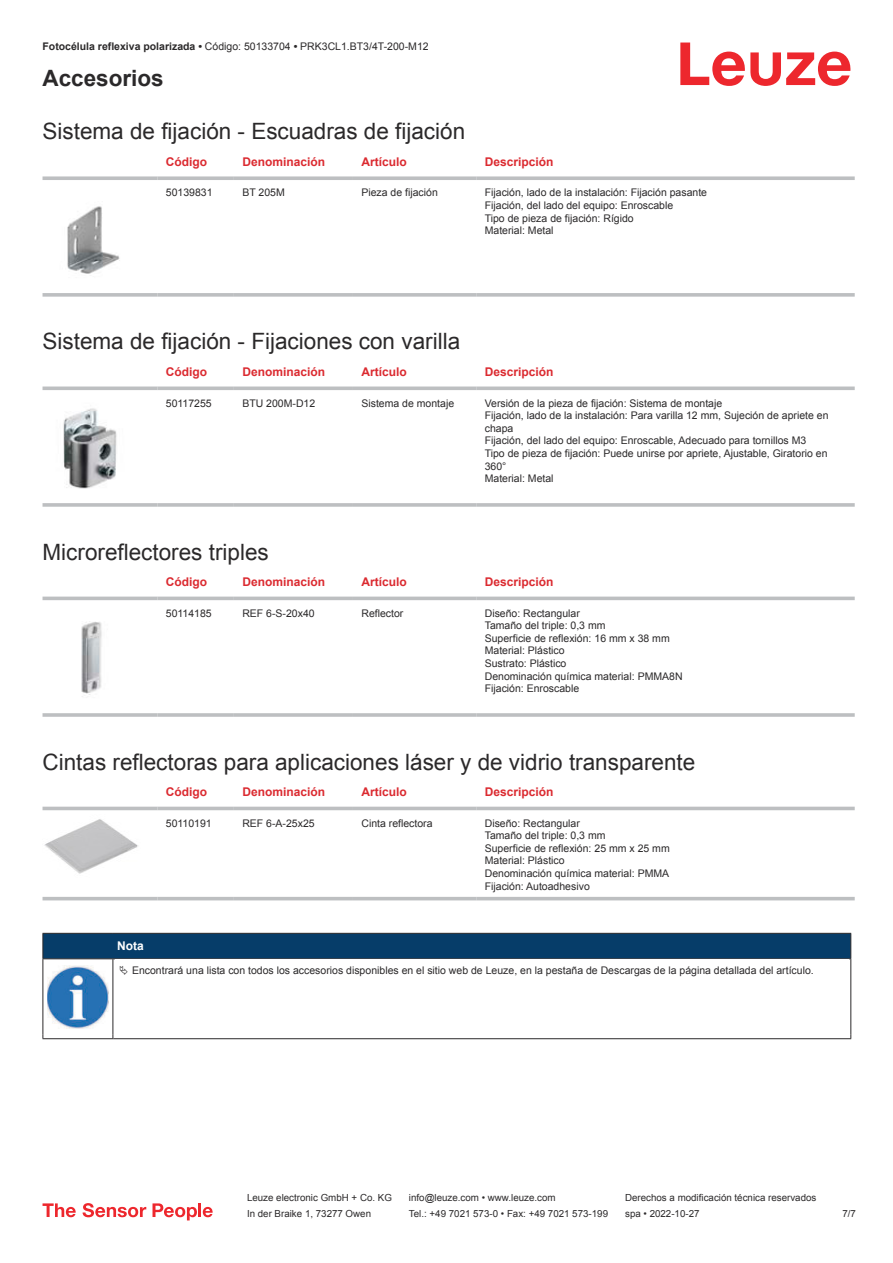
<style>
.page{position:relative;width:893px;height:1263px;background:#fff}
.page>*{position:absolute;margin:0;border:0;box-sizing:border-box;transform-origin:0 0}
.t1{font:22.5px "Arial";color:#2b292a}
.t2{font:700 22.5px "Arial";color:#2b292a}
.t3{font:700 12px "Arial";color:#db2a30}
.t4{font:700 12px "Arial";color:#fff}
.t5{font:10.5px/12.6px "Arial";color:#2b292a}
.t6{font:9.75px "Arial";color:#2b292a}
.s1{font-weight:700}
</style>
<div class="page">
<svg style="left:680px;top:43px;width:170px;height:43px"></svg>
<svg style="left:43px;top:176px;width:114px;height:4px"></svg>
<svg style="left:157px;top:176px;width:77px;height:4px"></svg>
<svg style="left:234px;top:176px;width:119px;height:4px"></svg>
<svg style="left:353px;top:176px;width:123px;height:4px"></svg>
<svg style="left:476px;top:176px;width:379px;height:4px;background:#c4c6c8"></svg>
<svg style="left:43px;top:293px;width:114px;height:4px"></svg>
<svg style="left:157px;top:293px;width:77px;height:4px"></svg>
<svg style="left:234px;top:293px;width:119px;height:4px"></svg>
<svg style="left:353px;top:293px;width:123px;height:4px"></svg>
<svg style="left:476px;top:293px;width:379px;height:4px;background:#c3c5c7"></svg>
<img style="left:67px;top:206px;width:53px;height:68px">
<svg style="left:43px;top:386px;width:114px;height:4px"></svg>
<svg style="left:157px;top:386px;width:77px;height:4px"></svg>
<svg style="left:234px;top:386px;width:119px;height:4px"></svg>
<svg style="left:353px;top:386px;width:123px;height:4px"></svg>
<svg style="left:476px;top:386px;width:379px;height:4px;background:#c5c7c9"></svg>
<svg style="left:43px;top:503px;width:114px;height:4px"></svg>
<hr style="left:157px;top:503px;width:77px;height:4px;background:#c6c7c9">
<svg style="left:234px;top:503px;width:119px;height:4px"></svg>
<svg style="left:353px;top:503px;width:123px;height:4px"></svg>
<hr style="left:476px;top:503px;width:379px;height:4px;background:#c6c7c9">
<img style="left:63px;top:408px;width:54px;height:81px">
<svg style="left:43px;top:596px;width:812px;height:5px;fill:#efeff0"></svg>
<hr style="left:43px;top:597px;width:114px;height:3px;background:#bdbfc1">
<hr style="left:157px;top:597px;width:77px;height:3px;background:#bdbfc1">
<hr style="left:234px;top:597px;width:119px;height:3px;background:#bdbfc1">
<hr style="left:353px;top:597px;width:123px;height:3px;background:#bdbfc1">
<hr style="left:476px;top:597px;width:379px;height:3px;background:#bdbfc1">
<hr style="left:43px;top:713px;width:114px;height:4px;background:#c3c5c7">
<svg style="left:157px;top:713px;width:77px;height:4px"></svg>
<hr style="left:234px;top:713px;width:119px;height:4px;background:#c4c6c7">
<hr style="left:353px;top:713px;width:123px;height:4px;background:#c3c5c7">
<svg style="left:476px;top:713px;width:379px;height:4px;background:#c3c5c7"></svg>
<img style="left:81px;top:622px;width:21px;height:75px">
<svg style="left:43px;top:806px;width:812px;height:95px"></svg>
<hr style="left:43px;top:807px;width:114px;height:3px;background:#bdbfc1">
<hr style="left:157px;top:807px;width:77px;height:3px;background:#bdbfc1">
<hr style="left:234px;top:807px;width:119px;height:3px;background:#bdbfc1">
<hr style="left:353px;top:807px;width:123px;height:3px;background:#bdbfc1">
<hr style="left:476px;top:807px;width:379px;height:3px;background:#bdbfc1">
<hr style="left:43px;top:897px;width:114px;height:3px;background:#bdbfc1">
<hr style="left:157px;top:897px;width:77px;height:3px;background:#bdbfc1">
<hr style="left:234px;top:897px;width:119px;height:3px;background:#bdbfc1">
<hr style="left:353px;top:897px;width:123px;height:3px;background:#bdbfc1">
<hr style="left:476px;top:897px;width:379px;height:3px;background:#bdbfc1">
<img style="left:43px;top:814px;width:97px;height:63px">
<div style="left:43px;top:933px;width:808px;height:26px;background:#063d69"></div>
<hr style="left:113px;top:958px;width:738px;height:1px;background:#2b292a">
<hr style="left:43px;top:959px;width:1px;height:75px;background:#2b292a">
<hr style="left:113px;top:959px;width:1px;height:75px;background:#2b292a">
<hr style="left:850px;top:959px;width:1px;height:75px;background:#2b292a">
<hr style="left:43px;top:1038px;width:70px;height:1px;background:#2b292a">
<hr style="left:113px;top:1038px;width:738px;height:1px;background:#2b292a">
<img style="left:47px;top:965px;width:61px;height:63px">
<svg style="left:43px;top:1203px;width:33px;height:14px"></svg>
<svg style="left:83px;top:1203px;width:63px;height:14px"></svg>
<svg style="left:153px;top:1203px;width:44px;height:17px"></svg>
<hr style="left:198px;top:1203px;width:3px;height:14px;background:#ed272d">
<svg style="left:203px;top:1207px;width:10px;height:10px"></svg>
<p class="t5" style="left:43px;top:41px;width:388px"><span class="s1">Fotocélula reflexiva polarizada •</span> Código: 50133704 <span class="s1">•</span> PRK3CL1.BT3/4T-200-M12</p>
<h1 class="t2" style="left:43px;top:70px;width:123px">Accesorios</h1>
<h1 class="t1" style="left:43px;top:123px;width:424px">Sistema de fijación - Escuadras de fijación</h1>
<p class="t3" style="left:166px;top:157px;width:43px">Código</p>
<p class="t3" style="left:242px;top:157px;width:84px">Denominación</p>
<p class="t3" style="left:361px;top:157px;width:47px">Artículo</p>
<p class="t3" style="left:485px;top:157px;width:70px">Descripción</p>
<p class="t5" style="left:166px;top:187px;width:48px">50139831</p>
<p class="t5" style="left:242px;top:187px;width:44px">BT 205M</p>
<p class="t5" style="left:361px;top:187px;width:78px">Pieza de fijación</p>
<p class="t5" style="left:485px;top:187px;width:224px">Fijación, lado de la instalación: Fijación pasante Fijación, del lado del equipo: Enroscable<br>Tipo de pieza de fijación: Rígido<br>Material: Metal</p>
<h1 class="t1" style="left:43px;top:333px;width:419px">Sistema de fijación - Fijaciones con varilla</h1>
<p class="t3" style="left:166px;top:367px;width:43px">Código</p>
<p class="t3" style="left:242px;top:367px;width:84px">Denominación</p>
<p class="t3" style="left:361px;top:367px;width:47px">Artículo</p>
<p class="t3" style="left:485px;top:367px;width:70px">Descripción</p>
<p class="t5" style="left:166px;top:397px;width:47px">50117255</p>
<p class="t5" style="left:242px;top:397px;width:74px">BTU 200M-D12</p>
<p class="t5" style="left:361px;top:397px;width:94px">Sistema de montaje</p>
<p class="t5" style="left:485px;top:397px;width:345px">Versión de la pieza de fijación: Sistema de montaje<br>Fijación, lado de la instalación: Para varilla 12 mm, Sujeción de apriete en chapa<br>Fijación, del lado del equipo: Enroscable, Adecuado para tornillos M3<br>Tipo de pieza de fijación: Puede unirse por apriete, Ajustable, Giratorio en 360°<br>Material: Metal</p>
<h1 class="t1" style="left:43px;top:543px;width:228px">Microreflectores triples</h1>
<p class="t3" style="left:166px;top:577px;width:43px">Código</p>
<p class="t3" style="left:242px;top:577px;width:84px">Denominación</p>
<p class="t3" style="left:361px;top:577px;width:47px">Artículo</p>
<p class="t3" style="left:485px;top:577px;width:70px">Descripción</p>
<p class="t5" style="left:166px;top:608px;width:47px">50114185</p>
<p class="t5" style="left:242px;top:608px;width:74px">REF 6-S-20x40</p>
<p class="t5" style="left:361px;top:608px;width:44px">Reflector</p>
<p class="t5" style="left:485px;top:608px;width:199px">Diseño: Rectangular<br>Tamaño del triple: 0,3 mm<br>Superficie de reflexión: 16 mm x 38 mm<br>Material: Plástico<br>Sustrato: Plástico<br>Denominación química material: PMMA8N<br>Fijación: Enroscable</p>
<h1 class="t1" style="left:43px;top:753px;width:654px">Cintas reflectoras para aplicaciones láser y de vidrio transparente</h1>
<p class="t3" style="left:166px;top:787px;width:43px">Código</p>
<p class="t3" style="left:242px;top:787px;width:84px">Denominación</p>
<p class="t3" style="left:361px;top:787px;width:47px">Artículo</p>
<p class="t3" style="left:485px;top:787px;width:70px">Descripción</p>
<p class="t5" style="left:166px;top:818px;width:47px">50110191</p>
<p class="t5" style="left:242px;top:818px;width:74px">REF 6-A-25x25</p>
<p class="t5" style="left:361px;top:818px;width:73px">Cinta reflectora</p>
<p class="t5" style="left:485px;top:818px;width:186px">Diseño: Rectangular<br>Tamaño del triple: 0,3 mm<br>Superficie de reflexión: 25 mm x 25 mm<br>Material: Plástico<br>Denominación química material: PMMA<br>Fijación: Autoadhesivo</p>
<p class="t4" style="left:117px;top:941px;width:28px">Nota</p>
<p class="t5" style="left:132px;top:964px;width:683px">Encontrará una lista con todos los accesorios disponibles en el sitio web de Leuze, en la pestaña de Descargas de la página detallada del artículo.</p>
<p class="t6" style="left:247px;top:1194px;width:146px">Leuze electronic GmbH + Co. KG</p>
<p class="t6" style="left:409px;top:1194px;width:148px">info@leuze.com • www.leuze.com</p>
<p class="t6" style="left:625px;top:1194px;width:193px">Derechos a modificación técnica reservados</p>
<p class="t6" style="left:247px;top:1210px;width:126px">In der Braike 1, 73277 Owen</p>
<p class="t6" style="left:409px;top:1210px;width:201px">Tel.: +49 7021 573-0 • Fax: +49 7021 573-199</p>
<p class="t6" style="left:625px;top:1210px;width:76px">spa • 2022-10-27</p>
<p class="t6" style="left:842px;top:1210px;width:15px">7 /7</p>
</div>
